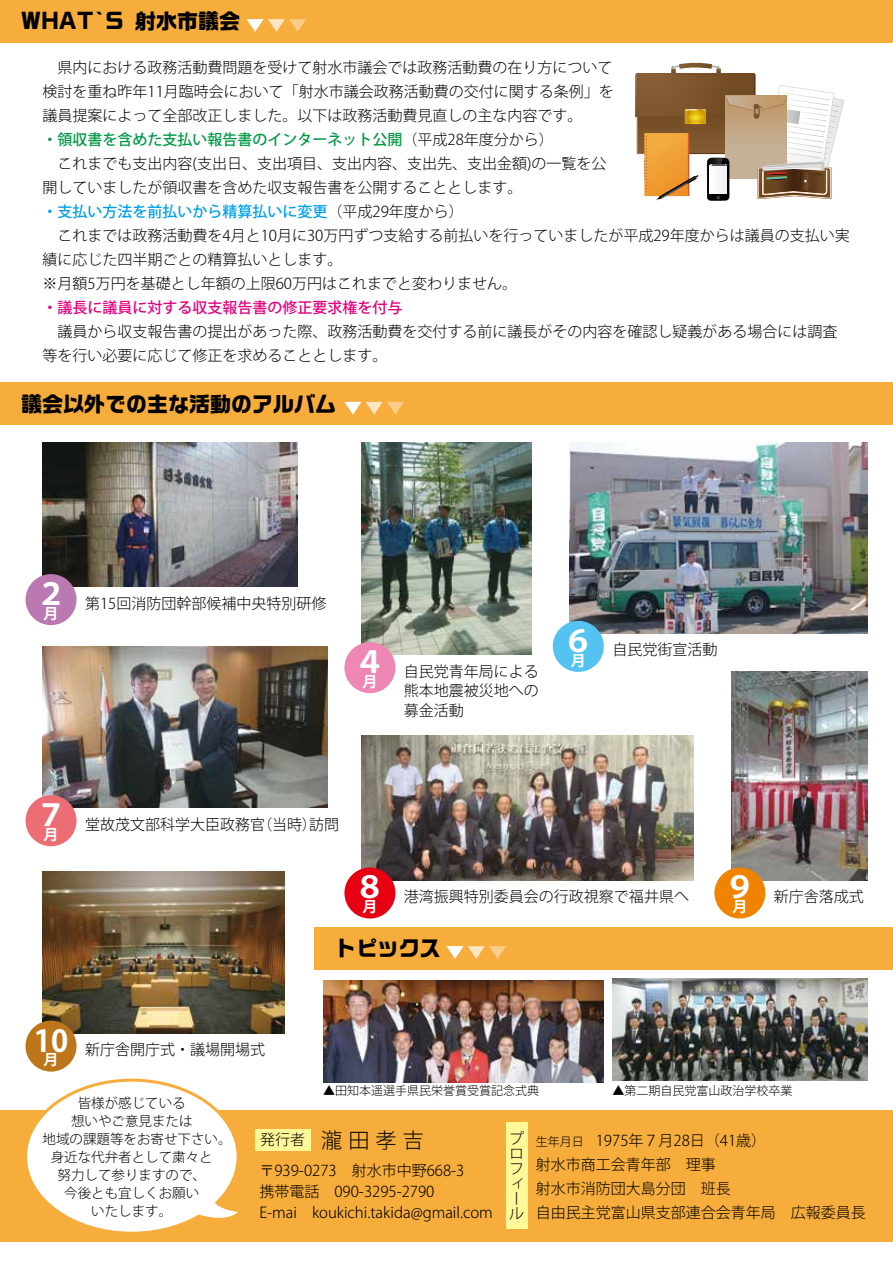
<style>
.page{position:relative;width:893px;height:1263px;background:#fff}
.page>*{position:absolute;margin:0;border:0;box-sizing:border-box;transform-origin:0 0}
.t1{font:700 30px "Koz Go Pro";color:#fff}
.t2{font:700 21px "Ro G San Srf Std";color:#000}
.t3{font:300 21px "Koz Go Pro";color:#000}
.t4{font:300 15px/24px "Koz Go Pro";color:#000}
.t5{font:500 15px "Koz Go Pro";color:#e4007f}
.t6{font:700 15px "Koz Go Pro";color:#fff}
.t7{font:300 13.5px "Koz Go Pro";color:#000}
.t8{font:300 12px "Koz Go Pro";color:#000}
.s1{font-weight:500;color:#094}
.s2{font-weight:500;color:#00a0e9}
</style>
<div class="page">
<div style="left:0;top:0;width:893px;height:43px;background:#f6ad3c"></div>
<div style="left:0;top:383px;width:893px;height:42px;background:#f6ad3c"></div>
<svg style="left:247px;top:19px;width:59px;height:13px"></svg>
<svg style="left:344px;top:402px;width:60px;height:13px"></svg>
<svg style="left:635px;top:63px;width:209px;height:138px"></svg>
<img style="left:43px;top:442px;width:255px;height:145px">
<img style="left:361px;top:736px;width:332px;height:144px">
<img style="left:361px;top:442px;width:170px;height:213px">
<img style="left:731px;top:672px;width:136px;height:208px">
<img style="left:570px;top:442px;width:297px;height:192px">
<img style="left:43px;top:872px;width:241px;height:161px">
<img style="left:43px;top:646px;width:284px;height:162px">
<div style="left:26px;top:574px;width:51px;height:51px;background:#ba79b1;border-radius:50%"></div>
<div style="left:344px;top:642px;width:51px;height:51px;background:#ee87b4;border-radius:50%"></div>
<div style="left:26px;top:1020px;width:51px;height:51px;background:#bd771a;border-radius:50%"></div>
<div style="left:26px;top:795px;width:51px;height:51px;background:#ec6d74;border-radius:50%"></div>
<div style="left:344px;top:867px;width:51px;height:51px;background:#e60012;border-radius:50%"></div>
<div style="left:714px;top:867px;width:51px;height:51px;background:#f08300;border-radius:50%"></div>
<div style="left:553px;top:621px;width:51px;height:51px;background:#54c3f1;border-radius:50%"></div>
<div style="left:0;top:1110px;width:893px;height:132px;background:#f6ad3c"></div>
<div style="left:255px;top:1129px;width:55px;height:21px;background:#fff899"></div>
<div style="left:506px;top:1123px;width:21px;height:106px;background:#fff899"></div>
<div style="left:26px;top:1080px;width:212px;height:153px;background:#fff;border-radius:50%"></div>
<svg style="left:191px;top:1195px;width:47px;height:25px"></svg>
<img style="left:323px;top:980px;width:281px;height:102px">
<img style="left:612px;top:978px;width:255px;height:102px">
<div style="left:315px;top:927px;width:578px;height:42px;background:#f6ad3c"></div>
<svg style="left:446px;top:946px;width:60px;height:13px"></svg>
<h2 class="t2" style="left:21px;top:7px;width:104px">WHAT S`</h2>
<h2 class="t2" style="left:135px;top:7px;width:106px">射水市議会</h2>
<p class="t4" style="left:43px;top:55px;width:809px">　県内における政務活動費問題を受けて射水市議会では政務活動費の在り方について<br>検討を重ね昨年11月臨時会において「射水市議会政務活動費の交付に関する条例」を<br>議員提案によって全部改正しました。以下は政務活動費見直しの主な内容です。<br><span class="s1">・領収書を含めた支払い報告書のインターネット公開</span>（平成28年度分から(<br>　これまでも支出内容(支出日、支出項目、支出内容、支出先、支出金額)の一覧を公<br>開していましたが領収書を含めた収支報告書を公開することとします。<br><span class="s2">・支払い方法を前払いから精算払いに変更</span>（平成29年度から(<br>　これまでは政務活動費を4月と10月に30万円ずつ支給する前払いを行っていましたが平成29年度からは議員の支払い実績に応じた四半期ごとの精算払いとします。<br>※月額5万円を基礎とし年額の上限60万円はこれまでと変わりません。</p>
<p class="t5" style="left:43px;top:298px;width:361px">・議長に議員に対する収支報告書の修正要求権を付与</p>
<p class="t4" style="left:43px;top:319px;width:796px">　議員から収支報告書の提出があった際、政務活動費を交付する前に議長がその内容を確認し疑義がある場合には調査等を行い必要に応じて修正を求めることとします。</p>
<h2 class="t2" style="left:21px;top:389px;width:317px">議会以外での主な活動のアルバム</h2>
<h1 class="t1" style="left:36px;top:575px;width:32px">２</h1>
<p class="t6" style="left:44px;top:604px;width:16px">月</p>
<p class="t4" style="left:85px;top:591px;width:243px">第15回消防団幹部候補中央特別研修</p>
<h1 class="t1" style="left:355px;top:643px;width:31px">４</h1>
<p class="t6" style="left:362px;top:672px;width:16px">月</p>
<p class="t4" style="left:404px;top:661px;width:136px;line-height:19.5px;text-align:justify">自民党青年局による熊本地震被災地への募金活動</p>
<h1 class="t1" style="left:563px;top:621px;width:31px">６</h1>
<p class="t6" style="left:571px;top:650px;width:16px">月</p>
<p class="t4" style="left:612px;top:638px;width:106px">自民党街宣活動</p>
<h1 class="t1" style="left:36px;top:796px;width:32px">７</h1>
<p class="t6" style="left:44px;top:825px;width:16px">月</p>
<p class="t4" style="left:85px;top:812px;width:181px">堂故茂文部科学大臣政務官</p>
<p class="t4" style="left:257px;top:812px;width:61px">（当時）</p>
<p class="t4" style="left:309px;top:812px;width:31px">訪問</p>
<h1 class="t1" style="left:355px;top:868px;width:31px">８</h1>
<p class="t6" style="left:362px;top:897px;width:16px">月</p>
<p class="t4" style="left:404px;top:884px;width:286px">港湾振興特別委員会の行政視察で福井県へ</p>
<h2 class="t2" style="left:336px;top:934px;width:107px">トピックス</h2>
<h1 class="t1" style="left:34px;top:1021px;width:36px">10</h1>
<p class="t6" style="left:44px;top:1050px;width:16px">月</p>
<p class="t4" style="left:85px;top:1038px;width:181px">新庁舎開庁式・議場開場式</p>
<h1 class="t1" style="left:725px;top:868px;width:31px">９</h1>
<p class="t6" style="left:732px;top:897px;width:16px">月</p>
<p class="t4" style="left:774px;top:884px;width:91px">新庁舎落成式</p>
<p class="t7" style="left:78px;top:1094px;width:109px">皆様が感じている</p>
<p class="t7" style="left:71px;top:1112px;width:123px">想いやご意見または</p>
<p class="t7" style="left:43px;top:1130px;width:190px">地域の課題等をお寄せ下さい。</p>
<p class="t7" style="left:51px;top:1148px;width:163px">身近な代弁者として粛々と</p>
<p class="t7" style="left:58px;top:1166px;width:150px">努力して参りますので、</p>
<p class="t7" style="left:64px;top:1184px;width:136px">今後とも宜しくお願い</p>
<p class="t7" style="left:91px;top:1202px;width:82px">いたします。</p>
<p class="t8" style="left:323px;top:1083px;width:217px">▲田知本遥選手県民栄誉賞受賞記念式典</p>
<p class="t8" style="left:612px;top:1083px;width:181px">▲第二期自民党富山政治学校卒業</p>
<h2 class="t3" style="left:321px;top:1126px;width:104px">瀧田孝吉</h2>
<p class="t4" style="left:334px;top:1160px;width:132px;line-height:21px;text-indent:-75px">〒939-0273　射水市中野668-3<br>090-3295-2790</p>
<p class="t4" style="left:260px;top:1128px;width:46px">発行者</p>
<p class="t4" style="left:509px;top:1131px;width:16px;line-height:15px">プロフィール</p>
<p class="t4" style="left:259px;top:1181px;width:235px;line-height:21px">携帯電話<br>-E mai　koukichi.takida@gmail.com</p>
<p class="t4" style="left:596px;top:1128px;width:172px">1975年７月28日（41歳(</p>
<p class="t8" style="left:536px;top:1133px;width:61px">生年月日　</p>
<p class="t4" style="left:536px;top:1152px;width:331px">射水市商工会青年部　理事<br>射水市消防団大島分団　班長<br>自由民主党富山県支部連合会青年局　広報委員長</p>
</div>
